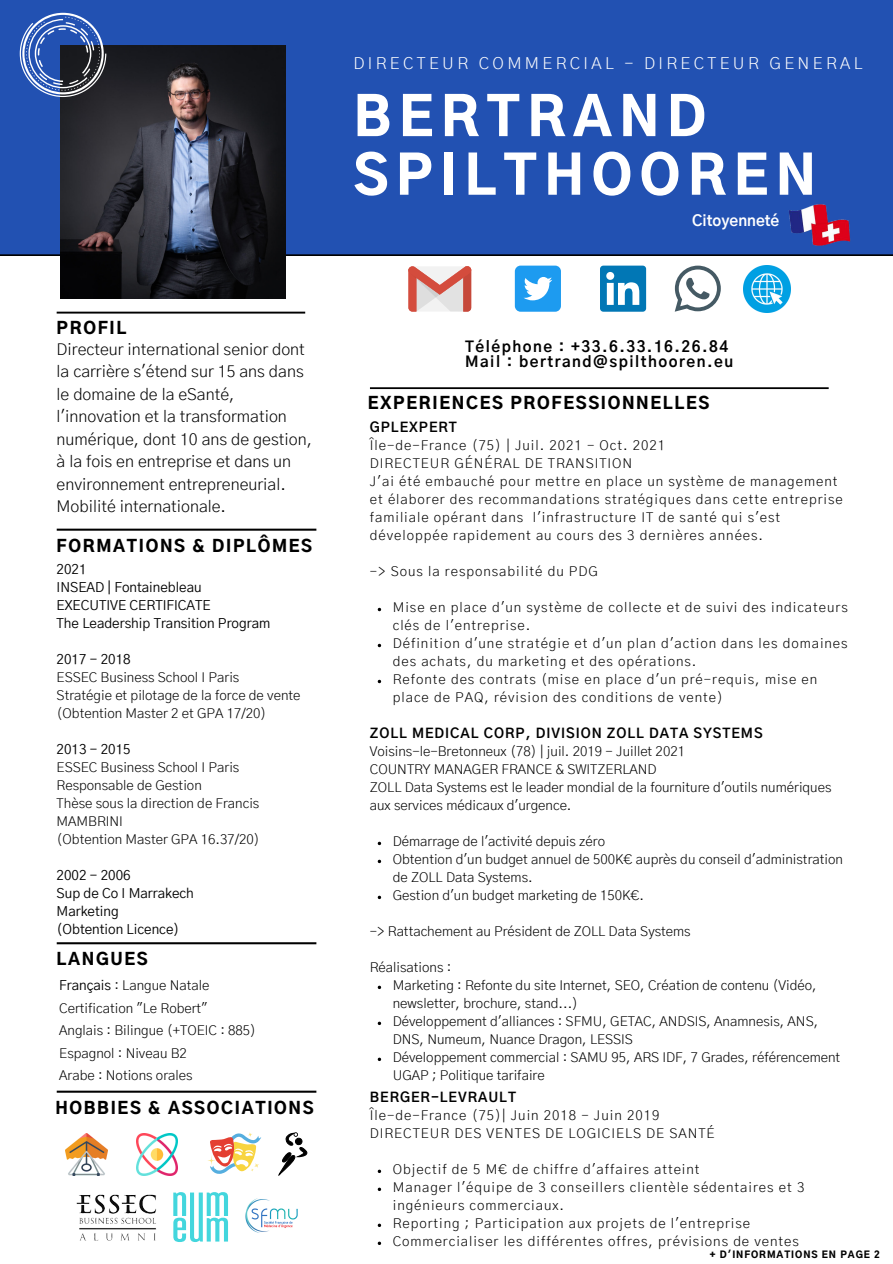
<style>
.page{position:relative;width:893px;height:1264px;background:#fff}
.page>*{position:absolute;margin:0;border:0;box-sizing:border-box;transform-origin:0 0}
.t1{font:900 52.8px/58.7px "Gothic A1";letter-spacing:.14em;color:#fff}
.t2{font:900 16.5px "Gothic A1";letter-spacing:.1em;color:#000}
.t3{font:300 16.5px "Gothic A1";letter-spacing:.205em;color:#fff}
.t4{font:300 16.2px/22.5px "Gothic A1";color:#000}
.t5{font:700 15px/14.5px "Gothic A1";letter-spacing:.1em;color:#000}
.t6{font:700 15px "Gothic A1";color:#fff}
.t7{font:300 13.5px/18px "Gothic A1";color:#000}
.t8{font:300 13.5px/18px "Gothic A1";letter-spacing:.07em;color:#000}
.t9{font:13.5px/18px "Gothic A1";color:#000}
.t10{font:700 13.5px "Gothic A1";letter-spacing:.07em;color:#000}
.t11{font:900 9.45px "Gothic A1";letter-spacing:.1em;color:#000}
.s1{font-weight:400}
</style>
<div class="page">
<div style="left:0;top:0;width:892px;height:255px;background:#2251b2"></div>
<svg style="left:370px;top:387px;width:458px;height:2px"></svg>
<svg style="left:0;top:254px;width:892px;height:2px"></svg>
<img style="left:61px;top:46px;width:224px;height:253px">
<svg style="left:57px;top:311px;width:248px;height:2px"></svg>
<svg style="left:57px;top:942px;width:259px;height:2px"></svg>
<svg style="left:57px;top:528px;width:259px;height:2px"></svg>
<svg style="left:20px;top:13px;width:86px;height:84px"></svg>
<svg style="left:57px;top:1090px;width:259px;height:2px"></svg>
<img style="left:779px;top:204px;width:79px;height:51px">
<svg style="left:408px;top:266px;width:63px;height:45px"></svg>
<div style="left:515px;top:265px;width:46px;height:47px;background:#1d9bf0;border-radius:6px"></div>
<svg style="left:523px;top:277px;width:29px;height:23px"></svg>
<div style="left:600px;top:265px;width:46px;height:47px;background:#0177b5;border-radius:3px"></div>
<svg style="left:606px;top:272px;width:33px;height:33px"></svg>
<svg style="left:674px;top:265px;width:46px;height:47px"></svg>
<img style="left:66px;top:1133px;width:41px;height:42px">
<img style="left:76px;top:1194px;width:81px;height:47px">
<svg style="left:279px;top:1132px;width:28px;height:42px"></svg>
<svg style="left:208px;top:1132px;width:53px;height:41px"></svg>
<img style="left:136px;top:1133px;width:42px;height:42px">
<svg style="left:173px;top:1192px;width:55px;height:49px"></svg>
<img style="left:245px;top:1198px;width:53px;height:35px">
<img style="left:743px;top:265px;width:47px;height:48px">
<svg style="left:378px;top:985px;width:3px;height:4px"></svg>
<svg style="left:378px;top:1021px;width:3px;height:4px"></svg>
<svg style="left:378px;top:1057px;width:3px;height:4px"></svg>
<p class="t2" style="left:57px;top:321px;width:71px">PROFIL</p>
<p class="t4" style="left:57px;top:339px;width:257px">Directeur international senior dont la carrière s'étend sur 15 ans dans le domaine de la eSanté, l'innovation et la transformation numérique, dont 10 ans de gestion, à la fois en entreprise et dans un environnement entrepreneurial.<br>Mobilité internationale.</p>
<p class="t2" style="left:57px;top:538px;width:257px">FORMATIONS &amp; DIPLÔMES</p>
<p class="t9" style="left:57px;top:561px;width:215px">2021<br>INSEAD | Fontainebleau<br>EXECUTIVE CERTIFICATE<br>The Leadership Transition Program</p>
<p class="t9" style="left:57px;top:651px;width:75px">2017 - 2018</p>
<p class="t7" style="left:57px;top:669px;width:245px">ESSEC Business School I Paris<br>Stratégie et pilotage de la force de vente (Obtention Master 2 et GPA 17/20)</p>
<p class="t9" style="left:57px;top:741px;width:75px">2013 - 2015</p>
<p class="t7" style="left:57px;top:759px;width:205px">ESSEC Business School I Paris<br>Responsable de Gestion<br>Thèse sous la direction de Francis<br>MAMBRINI<br>(Obtention Master GPA 16.37/20)</p>
<p class="t9" style="left:57px;top:867px;width:139px">2002 - 2006<br>Sup de Co I Marrakech<br>Marketing<br>(Obtention Licence)</p>
<p class="t2" style="left:57px;top:952px;width:93px">LANGUES</p>
<p class="t7" style="left:59px;top:974px;width:198px;line-height:22.5px"><span class="s1">Français</span> : Langue Natale<br>Certification "Le Robert"<br>Anglais : Bilingue (+TOEIC : 885)<br>Espagnol : Niveau B2<br>Arabe : Notions orales</p>
<p class="t2" style="left:55px;top:1100px;width:260px">HOBBIES &amp; ASSOCIATIONS</p>
<p class="t3" style="left:353px;top:56px;width:510px">DIRECTEUR COMMERCIAL - DIRECTEUR GENERAL</p>
<h1 class="t1" style="left:353px;top:91px;width:464px">BERTRAND<br>SPILTHOOREN</h1>
<p class="t6" style="left:692px;top:214px;width:89px">Citoyenneté</p>
<p class="t5" style="left:465px;top:340px;width:270px">Téléphone : +33.6.33.16.26.84<br>Mail : bertrand@spilthooren.eu</p>
<p class="t2" style="left:368px;top:395px;width:343px">EXPERIENCES PROFESSIONNELLES</p>
<p class="t10" style="left:370px;top:421px;width:88px">GPLEXPERT</p>
<p class="t8" style="left:370px;top:437px;width:474px">Île-de-France (75) | Juil. 2021 - Oct. 2021<br>DIRECTEUR GÉNÉRAL DE TRANSITION<br>J'ai été embauché pour mettre en place un système de management et élaborer des recommandations stratégiques dans cette entreprise familiale opérant dans l'infrastructure IT de santé qui s'est développée rapidement au cours des 3 dernières années.</p>
<p class="t8" style="left:370px;top:563px;width:229px">-&gt; Sous la responsabilité du PDG</p>
<p class="t8" style="left:393px;top:599px;width:456px">Mise en place d'un système de collecte et de suivi des indicateurs clés de l'entreprise.<br>Définition d'une stratégie et d'un plan d'action dans les domaines des achats, du marketing et des opérations.<br>Refonte des contrats (mise en place d'un pré-requis, mise en place de PAQ, révision des conditions de vente)</p>
<p class="t10" style="left:370px;top:727px;width:394px">ZOLL MEDICAL CORP, DIVISION ZOLL DATA SYSTEMS</p>
<p class="t7" style="left:370px;top:743px;width:463px">Voisins-le-Bretonneux (78) | juil. 2019 - Juillet 2021<br>COUNTRY MANAGER FRANCE &amp; SWITZERLAND<br>ZOLL Data Systems est le leader mondial de la fourniture d'outils numériques aux services médicaux d'urgence.</p>
<p class="t7" style="left:393px;top:833px;width:451px">Démarrage de l'activité depuis zéro<br>Obtention d'un budget annuel de 500K€ auprès du conseil d'administration de ZOLL Data Systems.<br>Gestion d'un budget marketing de 150K€.</p>
<p class="t7" style="left:370px;top:923px;width:322px">-&gt; Rattachement au Président de ZOLL Data Systems</p>
<p class="t7" style="left:370px;top:959px;width:83px">Réalisations :</p>
<p class="t7" style="left:393px;top:977px;width:449px">Marketing : Refonte du site Internet, SEO, Création de contenu (Vidéo, newsletter, brochure, stand...)<br>Développement d'alliances : SFMU, GETAC, ANDSIS, Anamnesis, ANS, DNS, Numeum, Nuance Dragon, LESSIS<br>Développement commercial : SAMU 95, ARS IDF, 7 Grades, référencement UGAP ; Politique tarifaire</p>
<p class="t10" style="left:370px;top:1091px;width:148px">BERGER-LEVRAULT</p>
<p class="t8" style="left:370px;top:1107px;width:346px">Île-de-France (75)| Juin 2018 - Juin 2019<br>DIRECTEUR DES VENTES DE LOGICIELS DE SANTÉ</p>
<p class="t8" style="left:393px;top:1161px;width:413px">Objectif de 5 M€ de chiffre d'affaires atteint<br>Manager l'équipe de 3 conseillers clientèle sédentaires et 3 ingénieurs commerciaux.<br>Reporting ; Participation aux projets de l'entreprise Commercialiser les différentes offres, prévisions de ventes</p>
<p class="t11" style="left:709px;top:1250px;width:171px">+ D'INFORMATIONS EN PAGE 2</p>
</div>
